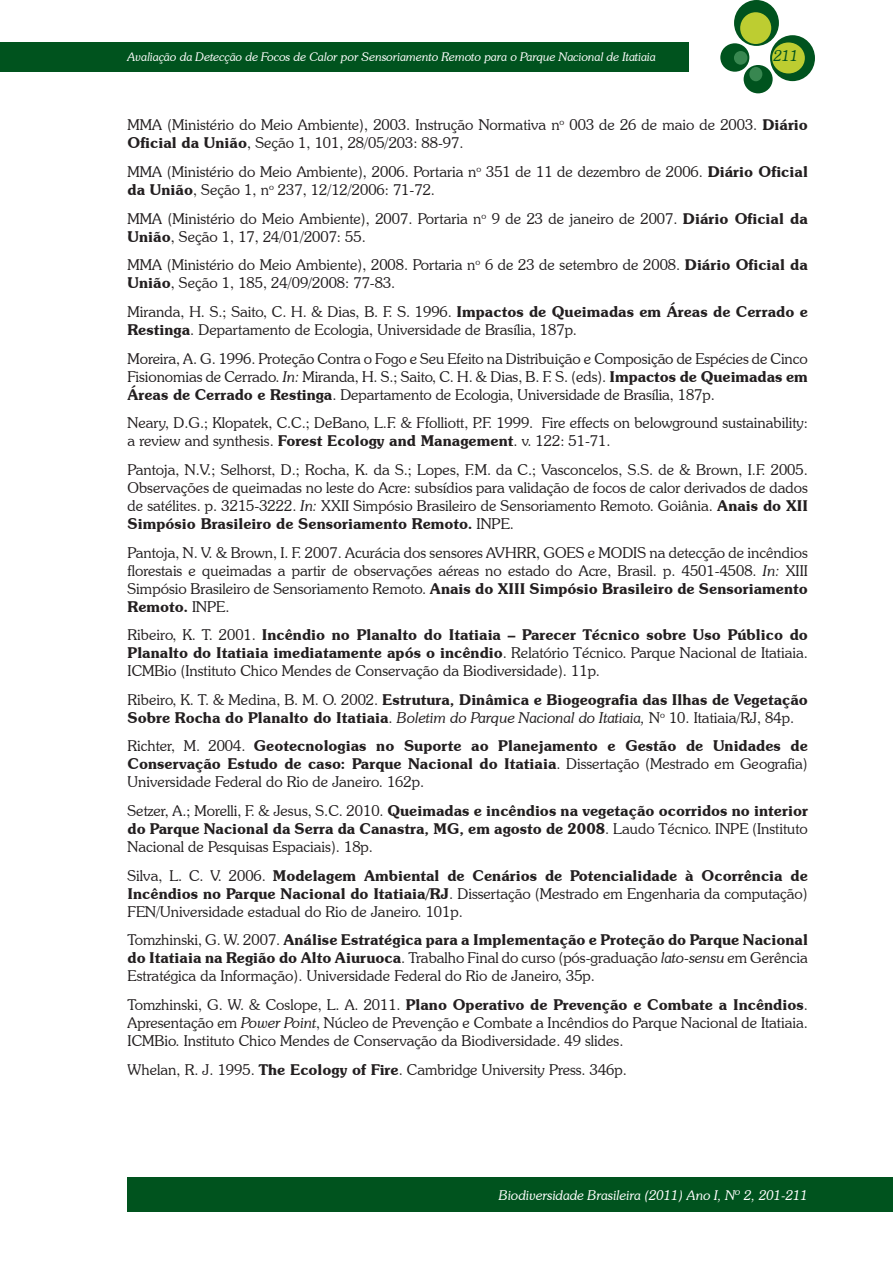
<style>
.page{position:relative;width:893px;height:1263px;background:#fff}
.page>*{position:absolute;margin:0;border:0;box-sizing:border-box;transform-origin:0 0}
.t1{font:300 15px/18px "Souvenir IT Cby BT";color:#231f20;text-align:justify}
.t2{font:600 15px/18px "Souvenir IT Cby BT";color:#231f20;text-align:justify}
.t3{font:italic 300 15px "Souvenir IT Cby BT";color:#00531e}
.t4{font:italic 300 13.5px "Souvenir IT Cby BT";color:#fff}
.t5{font:italic 300 12px "Souvenir IT Cby BT";color:#fff}
.s1{font-weight:600}
.s2{font-style:italic}
.s3{font-weight:300}
.s4{font-weight:300;font-style:italic}
</style>
<div class="page">
<div style="left:0;top:43px;width:689px;height:29px;background:#00531e"></div>
<div style="left:734px;top:0;width:45px;height:46px;background:#00531e;border-radius:50%"></div>
<div style="left:770px;top:35px;width:45px;height:46px;background:#00531e;border-radius:50%"></div>
<div style="left:720px;top:43px;width:29px;height:29px;background:#00531e;border-radius:50%"></div>
<div style="left:744px;top:65px;width:29px;height:28px;background:#00531e;border-radius:50%"></div>
<div style="left:740px;top:12px;width:31px;height:32px;background:#bdcd31;border-radius:50%"></div>
<div style="left:772px;top:42px;width:33px;height:31px;background:#bdcd31;border-radius:50%"></div>
<div style="left:734px;top:51px;width:13px;height:14px;background:#388750;border-radius:50%"></div>
<div style="left:749px;top:67px;width:13px;height:14px;background:#388750;border-radius:50%"></div>
<div style="left:128px;top:1178px;width:765px;height:34px;background:#00531e"></div>
<p class="t5" style="left:128px;top:50px;width:530px">Avaliação da Detecção de Focos de Calor por Sensoriamento Remoto para o Parque Nacional de Itatiaia</p>
<p class="t3" style="left:774px;top:46px;width:26px">211</p>
<p class="t1" style="left:128px;top:116px;width:682px">MMA (Ministério do Meio Ambiente), 2003. Instrução Normativa n<sup>o</sup> 003 de 26 de maio de 2003. <span class="s1">Diário<br>Oficial da União</span>, Seção 1, 101, 28/05/203: 88-97.</p>
<p class="t1" style="left:128px;top:163px;width:682px">MMA (Ministério do Meio Ambiente), 2006. Portaria n<sup>o</sup> 351 de 11 de dezembro de 2006. <span class="s1">Diário Oficial da União</span>, Seção 1, n<sup>o</sup> 237, 12/12/2006: 71-72.</p>
<p class="t1" style="left:128px;top:209px;width:682px">MMA (Ministério do Meio Ambiente), 2007. Portaria n<sup>o</sup> 9 de 23 de janeiro de 2007. <span class="s1">Diário Oficial da<br>União</span>, Seção 1, 17, 24/01/2007: 55.</p>
<p class="t1" style="left:128px;top:256px;width:682px">MMA (Ministério do Meio Ambiente), 2008. Portaria n<sup>o</sup> 6 de 23 de setembro de 2008. <span class="s1">Diário Oficial da<br>União</span>, Seção 1, 185, 24/09/2008: 77-83.</p>
<p class="t1" style="left:128px;top:302px;width:682px">Miranda, H. S.; Saito, C. H. &amp; Dias, B. F. S. 1996. <span class="s1">Impactos de Queimadas em Áreas de Cerrado e<br>Restinga</span>. Departamento de Ecologia, Universidade de Brasília, 187p.</p>
<p class="t1" style="left:128px;top:349px;width:682px">Moreira, A. G. 1996. Proteção Contra o Fogo e Seu Efeito na Distribuição e Composição de Espécies de Cinco Fisionomias de Cerrado. <span class="s2">In:</span> Miranda, H. S.; Saito, C. H. &amp; Dias, B. F. S. (eds). <span class="s1">Impactos de Queimadas em Áreas de Cerrado e Restinga</span>. Departamento de Ecologia, Universidade de Brasília, 187p.</p>
<p class="t1" style="left:128px;top:414px;width:682px">Neary, D.G.; Klopatek, C.C.; DeBano, L.F. &amp; Ffolliott, P.F. 1999. Fire effects on belowground sustainability: a review and synthesis. <span class="s1">Forest Ecology and Management</span>. v. 122: 51-71.</p>
<p class="t1" style="left:128px;top:460px;width:682px">Pantoja, N.V.; Selhorst, D.; Rocha, K. da S.; Lopes, F.M. da C.; Vasconcelos, S.S. de &amp; Brown, I.F. 2005.<br>Observações de queimadas no leste do Acre: subsídios para validação de focos de calor derivados de dados de satélites. p. 3215-3222. <span class="s2">In:</span> XXII Simpósio Brasileiro de Sensoriamento Remoto. Goiânia. <span class="s1">Anais do XII Simpósio Brasileiro de Sensoriamento Remoto.</span> INPE.</p>
<p class="t1" style="left:128px;top:543px;width:682px">Pantoja, N. V. &amp; Brown, I. F. 2007. Acurácia dos sensores AVHRR, GOES e MODIS na detecção de incêndios florestais e queimadas a partir de observações aéreas no estado do Acre, Brasil. p. 4501-4508. <span class="s2">In:</span> XIII Simpósio Brasileiro de Sensoriamento Remoto. <span class="s1">Anais do XIII Simpósio Brasileiro de Sensoriamento Remoto.</span> INPE.</p>
<p class="t1" style="left:128px;top:626px;width:682px">Ribeiro, K. T. 2001. <span class="s1">Incêndio no Planalto do Itatiaia – Parecer Técnico sobre Uso Público do Planalto do Itatiaia imediatamente após o incêndio</span>. Relatório Técnico. Parque Nacional de Itatiaia.<br>ICMBio (Instituto Chico Mendes de Conservação da Biodiversidade). 11p.</p>
<p class="t2" style="left:128px;top:690px;width:682px"><span class="s3">Ribeiro, K. T. &amp; Medina, B. M. O. 2002.</span> Estrutura, Dinâmica e Biogeografia das Ilhas de Vegetação<br>Sobre Rocha do Planalto do Itatiaia<span class="s3">.</span> <span class="s4">Boletim do Parque Nacional do Itatiaia,</span> <span class="s3">N</span><sup>o</sup> <span class="s3">10. Itatiaia/RJ, 84p.</span></p>
<p class="t2" style="left:128px;top:737px;width:682px"><span class="s3">Richter, M. 2004.</span> Geotecnologias no Suporte ao Planejamento e Gestão de Unidades de Conservação Estudo de caso: Parque Nacional do Itatiaia<span class="s3">. Dissertação (Mestrado em Geografia)<br>Universidade Federal do Rio de Janeiro. 162p.</span></p>
<p class="t2" style="left:128px;top:801px;width:682px"><span class="s3">Setzer, A.; Morelli, F. &amp; Jesus, S.C. 2010.</span> Queimadas e incêndios na vegetação ocorridos no interior do Parque Nacional da Serra da Canastra, MG, em agosto de 2008<span class="s3">. Laudo Técnico. INPE (Instituto Nacional de Pesquisas Espaciais). 18p.</span></p>
<p class="t1" style="left:128px;top:866px;width:682px">Silva, L. C. V. 2006. <span class="s1">Modelagem Ambiental de Cenários de Potencialidade à Ocorrência de Incêndios no Parque Nacional do Itatiaia/RJ</span>. Dissertação (Mestrado em Engenharia da computação)<br>FEN/Universidade estadual do Rio de Janeiro. 101p.</p>
<p class="t1" style="left:128px;top:931px;width:682px">Tomzhinski, G. W. 2007. <span class="s1">Análise Estratégica para a Implementação e Proteção do Parque Nacional do Itatiaia na Região do Alto Aiuruoca</span>. Trabalho Final do curso (pós-graduação <span class="s2">lato-sensu</span> em Gerência Estratégica da Informação). Universidade Federal do Rio de Janeiro, 35p.</p>
<p class="t1" style="left:128px;top:995px;width:682px">Tomzhinski, G. W. &amp; Coslope, L. A. 2011. <span class="s1">Plano Operativo de Prevenção e Combate a Incêndios</span>.<br>Apresentação em <span class="s2">Power Point</span>, Núcleo de Prevenção e Combate a Incêndios do Parque Nacional de Itatiaia.<br>ICMBio. Instituto Chico Mendes de Conservação da Biodiversidade. 49 slides.</p>
<p class="t1" style="left:128px;top:1060px;width:501px">Whelan, R. J. 1995. <span class="s1">The Ecology of Fire</span>. Cambridge University Press. 346p.</p>
<p class="t4" style="left:499px;top:1187px;width:311px">Biodiversidade Brasileira (2011) Ano I, Nº 2, 201-211</p>
</div>
